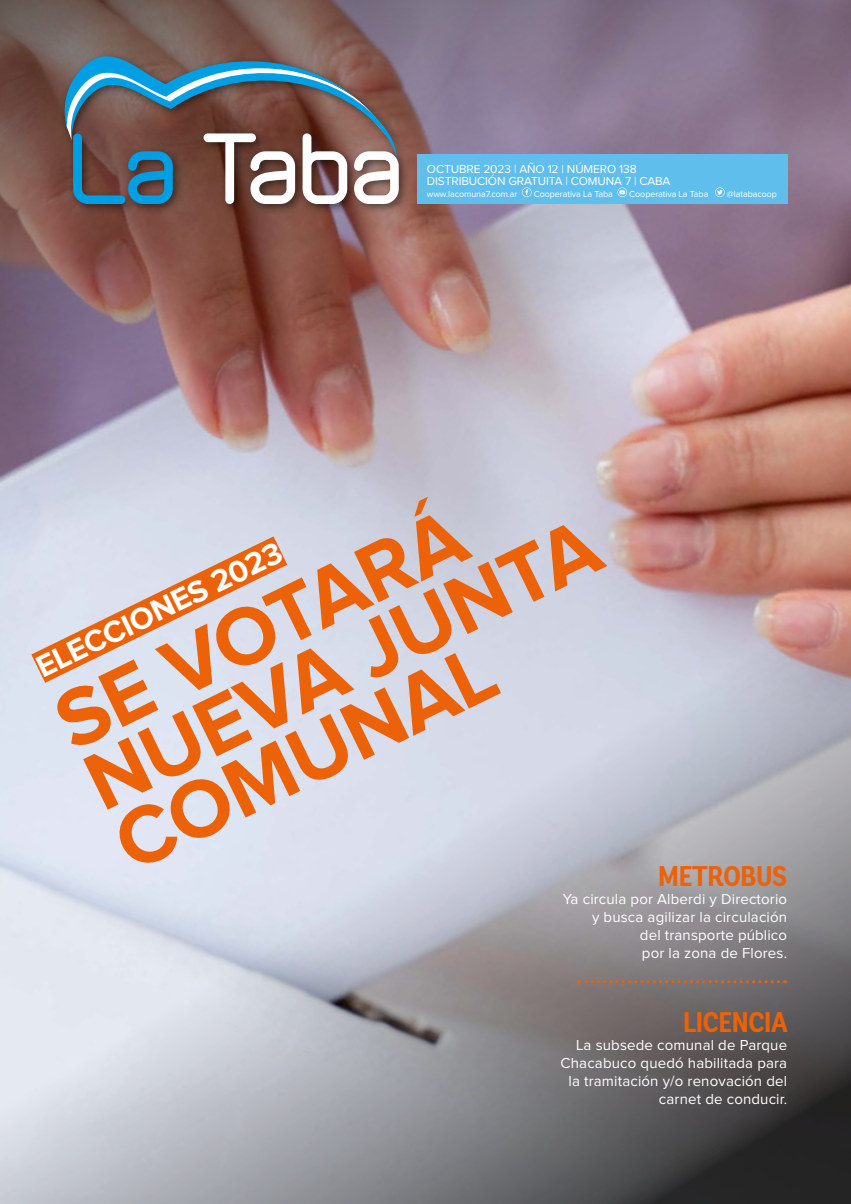
<style>
.page{position:relative;width:851px;height:1204px;background:#fff}
.page>*{position:absolute;margin:0;border:0;box-sizing:border-box;transform-origin:0 0}
.t1{font:700 84px/67.5px "Proxima Nova";color:#eb6209}
.t2{font:700 31.5px "Proxima Nova";color:#fff}
.t3{font:700 condensed 28.5px "Andes";letter-spacing:-.01em;color:#eb6209}
.t4{font:15px/18px "Proxima Nova";letter-spacing:.01em;color:#fff;text-align:right}
.t5{font:12px/12px "Proxima Nova";letter-spacing:-.01em;color:#fff}
.t6{font:9px "Proxima Nova";letter-spacing:-.01em;color:#fff}
</style>
<div class="page">
<svg style="left:0;top:776px;width:850px;height:427px;background:#a6a7ae"></svg>
<img style="left:0;top:0;width:850px;height:776px">
<div style="left:59px;top:51px;width:350px;height:164px;background:#000;opacity:.51"></div>
<svg style="left:62px;top:48px;width:336px;height:156px;background:#746f71"></svg>
<div style="left:417px;top:155px;width:371px;height:49px;background:#60beec"></div>
<svg style="left:522px;top:187px;width:9px;height:10px"></svg>
<svg style="left:617px;top:187px;width:10px;height:10px"></svg>
<svg style="left:715px;top:187px;width:9px;height:10px"></svg>
<svg style="left:578px;top:980px;width:200px;height:3px"></svg>
<svg style="left:0;top:508px;width:322px;height:202px;background:#dbd0d2"></svg>
<p class="t5" style="left:427px;top:163px;width:245px">OCTUBRE 2023 | AÑO 12 | NÚMERO 138<br>DISTRIBUCIÓN GRATUITA | COMUNA 7 | CABA</p>
<p class="t6" style="left:427px;top:190px;width:92px">www.lacomuna7.com.ar</p>
<p class="t6" style="left:533px;top:190px;width:81px">Cooperativa La Taba</p>
<p class="t6" style="left:629px;top:190px;width:81px">Cooperativa La Taba</p>
<p class="t6" style="left:726px;top:190px;width:52px">@latabacoop</p>
<h1 class="t1" style="left:48px;top:699px;width:562px;rotate:-26deg">SE VOTARÁ<br>NUEVA JUNTA<br>COMUNAL</h1>
<h2 class="t2" style="left:32px;top:655px;width:271px;rotate:-26deg">ELECCIONES 2023</h2>
<h3 class="t3" style="left:658px;top:858px;width:130px">METROBUS</h3>
<p class="t4" style="left:563px;top:890px;width:226px">Ya circula por Alberdi y Directorio y busca agilizar la circulación<br>del transporte público<br>por la zona de Flores.</p>
<h3 class="t3" style="left:683px;top:1004px;width:106px">LICENCIA</h3>
<p class="t4" style="left:560px;top:1036px;width:228px">La subsede comunal de Parque<br>Chacabuco quedó habilitada para la tramitación y/o renovación del carnet de conducir.</p>
</div>
